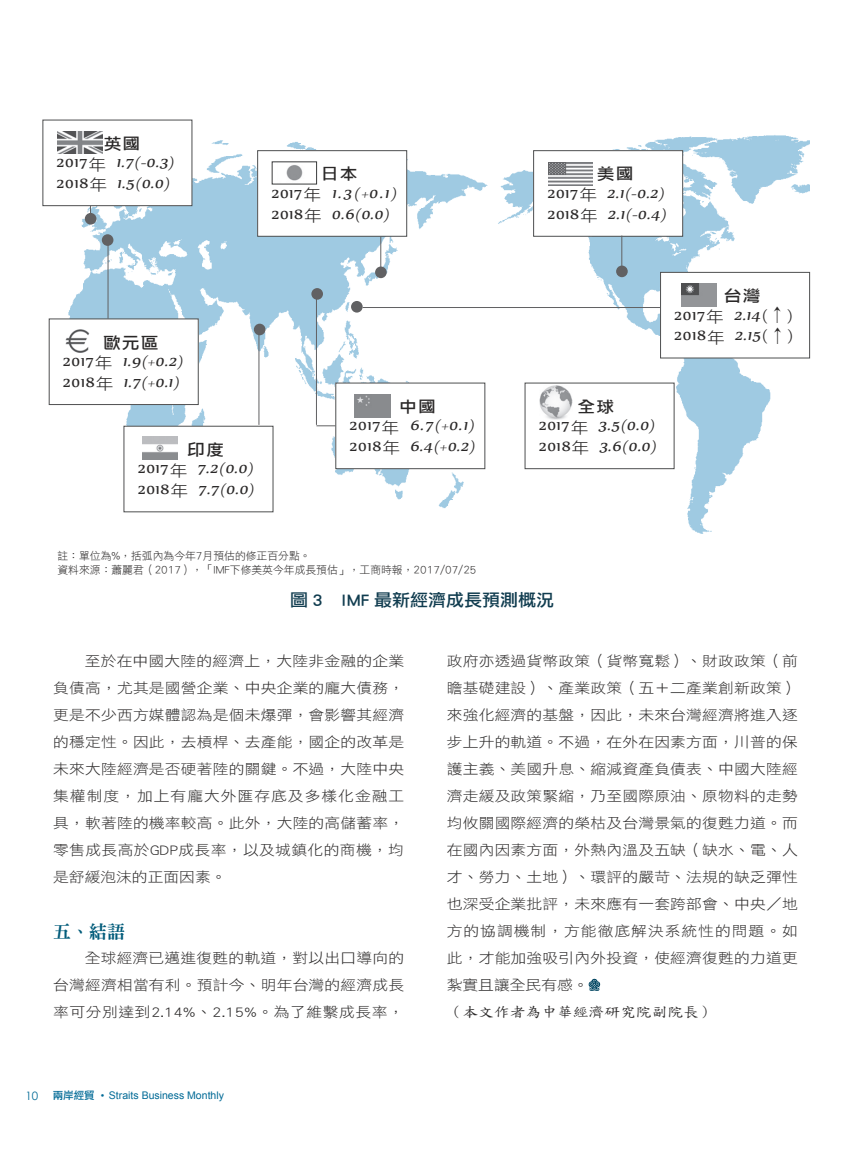
<style>
.page{position:relative;width:851px;height:1149px;background:#fff}
.page>*{position:absolute;margin:0;border:0;box-sizing:border-box;transform-origin:0 0}
.t1{font:18px "DFN Ming W9 WINP BF";color:#005b7a}
.t2{font:17.1px "DF Li Hei Std W5";color:#103c4f;scale:1.05 1}
.t3{font:italic 16.5px/20.7px "Nyala";color:#2a2828;scale:1.11 1}
.t4{font:16.5px/20.7px "Nyala";letter-spacing:.03em;color:#2a2828;scale:1.11 1}
.t5{font:700 16.5px "Microsoft Jheng Hei";letter-spacing:.03em;color:#2a2828;scale:1.11 1}
.t6{font:14.1px/27px "DF Li Hei Std W3";letter-spacing:.015em;color:#2a2828;text-align:justify;scale:1.11 1}
.t7{font:14.1px "DF Biao Kai Shu Std W5";color:#2a2828;scale:1.11 1}
.t8{font:11.55px "Century Gothic";color:#006a96}
.t9{font:10.8px/13.6px "DF Li Hei W3 WINP BF";color:#2a2828}
.t10{font:10.5px "Arial";color:#006a96}
.s1{font-style:normal}
.s2{font-family:"Microsoft Jheng Hei";font-style:normal}
.s3{font-family:"Microsoft Jheng Hei"}
.s4{font-style:italic}
.s5{font-family:"Adobe Ming Std";font-weight:300}
.s6{font-family:"DF Li Hei Std W5"}
</style>
<div class="page">
<svg style="left:588px;top:978px;width:12px;height:13px"></svg>
<img style="left:45px;top:119px;width:443px;height:394px">
<img style="left:498px;top:135px;width:311px;height:399px">
<div style="left:43px;top:120px;width:149px;height:85px;background:#fff"></div>
<div style="left:43px;top:120px;width:149px;height:86px;border:1px solid #4e4f50"></div>
<img style="left:58px;top:131px;width:44px;height:22px">
<div style="left:257px;top:151px;width:149px;height:85px;background:#fff"></div>
<div style="left:257px;top:150px;width:150px;height:86px;border:1px solid #4e4f50"></div>
<img style="left:286px;top:165px;width:17px;height:16px">
<div style="left:533px;top:151px;width:149px;height:85px;background:#fff"></div>
<div style="left:533px;top:150px;width:149px;height:86px;border:1px solid #4e4f50"></div>
<img style="left:548px;top:162px;width:45px;height:23px">
<div style="left:49px;top:319px;width:149px;height:85px;background:#fff"></div>
<img style="left:65px;top:329px;width:25px;height:23px">
<div style="left:124px;top:426px;width:149px;height:85px;background:#fff"></div>
<div style="left:124px;top:426px;width:149px;height:86px;border:1px solid #4e4f50"></div>
<img style="left:142px;top:436px;width:35px;height:24px">
<div style="left:336px;top:383px;width:149px;height:85px;background:#fff"></div>
<div style="left:335px;top:383px;width:150px;height:86px;border:1px solid #4e4f50"></div>
<svg style="left:354px;top:394px;width:37px;height:23px"></svg>
<img style="left:355px;top:394px;width:35px;height:23px">
<div style="left:525px;top:383px;width:149px;height:85px;background:#fff"></div>
<div style="left:524px;top:383px;width:150px;height:86px;border:1px solid #4e4f50"></div>
<div style="left:660px;top:272px;width:149px;height:86px;background:#fff"></div>
<div style="left:660px;top:272px;width:149px;height:86px;border:1px solid #4e4f50"></div>
<img style="left:681px;top:283px;width:35px;height:23px">
<img style="left:539px;top:385px;width:33px;height:34px">
<div style="left:85px;top:213px;width:11px;height:11px;background:#616163;border-radius:50%"></div>
<div style="left:102px;top:234px;width:11px;height:12px;background:#616163;border-radius:50%"></div>
<hr style="left:108px;top:235px;width:1px;height:83px;background:#616163">
<div style="left:375px;top:266px;width:11px;height:12px;background:#616163;border-radius:50%"></div>
<hr style="left:380px;top:236px;width:1px;height:38px;background:#616163">
<div style="left:616px;top:265px;width:11px;height:12px;background:#616163;border-radius:50%"></div>
<hr style="left:621px;top:235px;width:1px;height:38px;background:#616163">
<div style="left:254px;top:323px;width:11px;height:12px;background:#616163;border-radius:50%"></div>
<hr style="left:258px;top:332px;width:1px;height:93px;background:#616163">
<div style="left:311px;top:288px;width:12px;height:11px;background:#616163;border-radius:50%"></div>
<hr style="left:316px;top:297px;width:1px;height:128px;background:#616163">
<svg style="left:316px;top:425px;width:19px;height:1px"></svg>
<hr style="left:362px;top:307px;width:298px;height:1px;background:#616163">
<div style="left:351px;top:301px;width:11px;height:11px;background:#616163;border-radius:50%"></div>
<p class="t5" style="left:103px;top:133px;width:35px">英國</p>
<p class="t3" style="left:57px;top:152px;width:110px"><span class="s1">2 01 7</span> <span class="s2">年</span> 1.7(-0.3)<br><span class="s1">2 01 8</span> <span class="s2">年</span> 1.5(0.0)</p>
<p class="t5" style="left:320px;top:164px;width:35px">日本</p>
<p class="t3" style="left:271px;top:182px;width:117px"><span class="s1">2017</span><span class="s2">年</span> 1.3(+0.1)<br><span class="s1">2 01 8</span> <span class="s2">年</span> 0.6(0.0)</p>
<p class="t5" style="left:596px;top:164px;width:35px">美國</p>
<p class="t3" style="left:547px;top:182px;width:112px"><span class="s1">2 01 7</span> <span class="s2">年</span> 2.1(-0.2)<br><span class="s1">2 01 8</span> <span class="s2">年</span> 2.1(-0.4)</p>
<p class="t5" style="left:103px;top:332px;width:52px">歐元區</p>
<p class="t3" style="left:63px;top:350px;width:113px"><span class="s1">2 01 7</span> <span class="s2">年</span> 1.9(+0.2)<br><span class="s1">2 01 8</span> <span class="s2">年</span> 1.7(+0.1)</p>
<p class="t5" style="left:187px;top:439px;width:35px">印度</p>
<p class="t3" style="left:138px;top:457px;width:109px"><span class="s1">2 01 7</span> <span class="s2">年</span> 7.2(0.0)<br><span class="s1">2 01 8</span> <span class="s2">年</span> 7.7(0.0)</p>
<p class="t5" style="left:399px;top:396px;width:35px">中國</p>
<p class="t3" style="left:349px;top:414px;width:118px"><span class="s1">2017</span><span class="s2">年</span> 6.7(+0.1)<br><span class="s1">2 01 8</span> <span class="s2">年</span> 6.4(+0.2)</p>
<p class="t5" style="left:723px;top:286px;width:35px">台灣</p>
<p class="t4" style="left:674px;top:304px;width:109px">2017<span class="s3">年</span> <span class="s4">2.14</span>(<span class="s5">↑</span>)<br>2018<span class="s3">年</span> <span class="s4">2.15</span>(<span class="s5">↑</span>)</p>
<p class="t5" style="left:539px;top:396px;width:69px">　　全球</p>
<p class="t3" style="left:538px;top:414px;width:110px"><span class="s1">2 01 7</span> <span class="s2">年</span> 3.5(0.0)<br><span class="s1">2 01 8</span> <span class="s2">年</span> 3.6(0.0)</p>
<p class="t9" style="left:57px;top:549px;width:420px">註：單位為%，括弧內為今年7月預估的修正百分點。<br>資料來源：蕭麗君（2017），「IMF下修美英今年成長預估」，工商時報，2017/07/25</p>
<p class="t2" style="left:290px;top:590px;width:253px">圖 3　IMF 最新經濟成長預測概況</p>
<p class="t6" style="left:53px;top:647px;width:318px;text-indent:32px">至於在中國大陸的經濟上，大陸非金融的企業負債高，尤其是國營企業、中央企業的龐大債務，更是不少西方媒體認為是個未爆彈，會影響其經濟的穩定性。因此，去槓桿、去產能，國企的改革是未來大陸經濟是否硬著陸的關鍵。不過，大陸中央集權制度，加上有龐大外匯存底及多樣化金融工具，軟著陸的機率較高。此外，大陸的高儲蓄率，零售成長高於GDP成長率，以及城鎮化的商機，均是舒緩泡沫的正面因素。</p>
<p class="t1" style="left:53px;top:922px;width:74px">五、結語</p>
<p class="t6" style="left:53px;top:944px;width:318px;text-indent:32px">全球經濟已邁進復甦的軌道，對以出口導向的台灣經濟相當有利。預計今、明年台灣的經濟成長率可分別達到2.14%、2.15%。為了維繫成長率，</p>
<p class="t8" style="left:25px;top:1087px;width:14px">10</p>
<p class="t10" style="left:53px;top:1089px;width:173px"><span class="s6">兩岸經貿</span> <span class="s5">˙</span>Straits Business Monthly</p>
<p class="t6" style="left:446px;top:647px;width:318px">政府亦透過貨幣政策（貨幣寬鬆）、財政政策（前瞻基礎建設）、產業政策（五＋二產業創新政策）來強化經濟的基盤，因此，未來台灣經濟將進入逐步上升的軌道。不過，在外在因素方面，川普的保護主義、美國升息、縮減資產負債表、中國大陸經濟走緩及政策緊縮，乃至國際原油、原物料的走勢均攸關國際經濟的榮枯及台灣景氣的復甦力道。而在國內因素方面，外熱內溫及五缺（缺水、電、人才、勞力、土地）、環評的嚴苛、法規的缺乏彈性也深受企業批評，未來應有一套跨部會、中央／地方的協調機制，方能徹底解決系統性的問題。如此，才能加強吸引內外投資，使經濟復甦的力道更紮實且讓全民有感。</p>
<p class="t7" style="left:446px;top:1004px;width:243px">（本文作者為中華經濟研究院副院長）</p>
</div>
